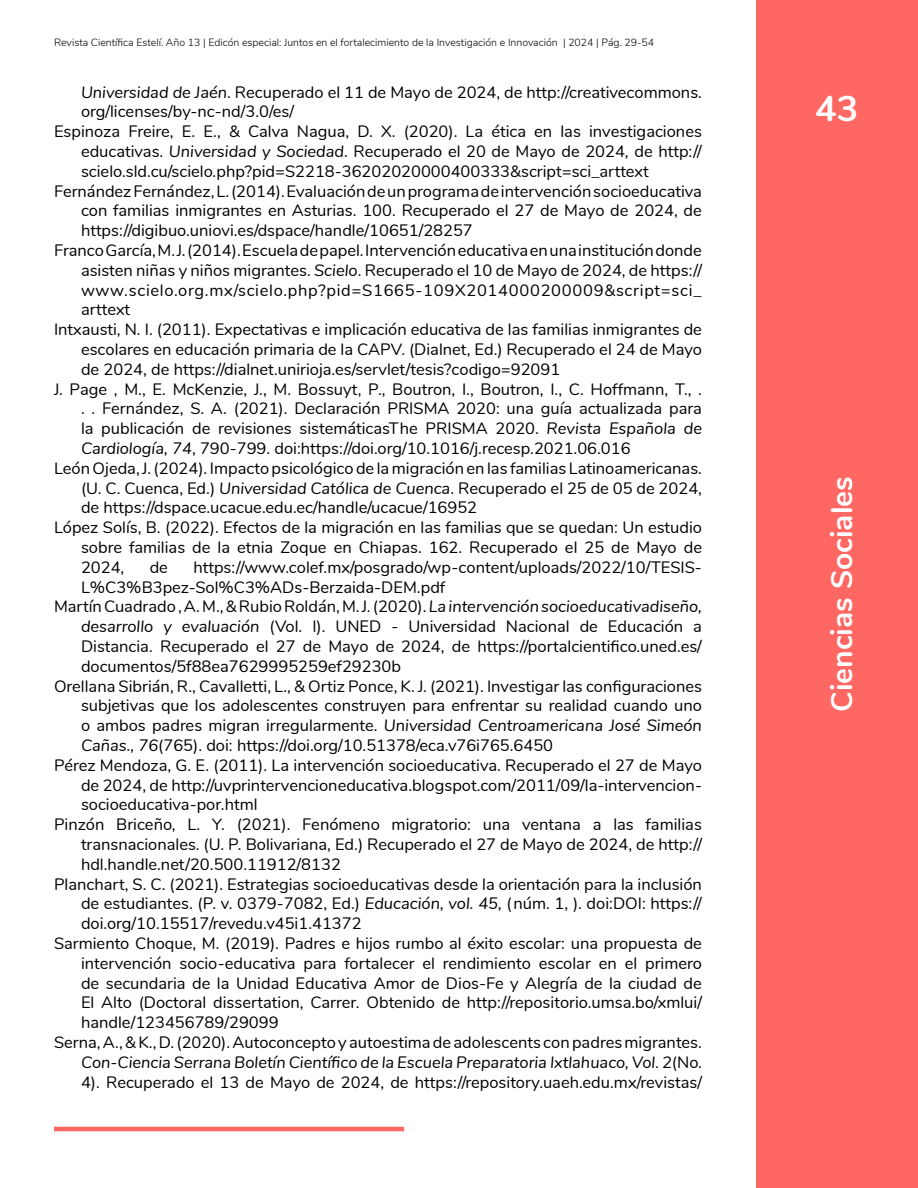
<style>
.page{position:relative;width:918px;height:1188px;background:#fff}
.page>*{position:absolute;margin:0;border:0;box-sizing:border-box;transform-origin:0 0}
.t1{font:700 36px "Nunito";color:#fff}
.t2{font:700 30px "Nunito";color:#fff}
.t3{font:16.5px "Nunito";color:#000}
.t4{font:italic 16.5px "Nunito";color:#000}
.t5{font:16.5px "Nunito";letter-spacing:.045em;color:#000}
.t6{font:300 10.5px "Nunito";color:#000}
.s1{font-style:italic}
.s2{font-style:normal}
</style>
<div class="page">
<div style="left:756px;top:0;width:162px;height:1188px;background:#ff6762"></div>
<hr style="left:54px;top:1127px;width:350px;height:4px;background:#ff6762">
<p class="t6" style="left:54px;top:34px;width:602px">Revista Científica Estelí. Año 13 | Edicón especial: Juntos en el fortalecimiento de la Investigación e Innovación | 2024 | Pág. 29-54</p>
<p class="t3" style="left:81px;top:80px;width:622px"><span class="s1">Universidad de Jaén</span>. Recuperado el 11 de Mayo de 2024, de http://creativecommons.</p>
<p class="t3" style="left:81px;top:100px;width:215px">org/licenses/by-nc-nd/3.0/es/</p>
<p class="t3" style="left:54px;top:119px;width:649px">Espinoza Freire, E. E., &amp; Calva Nagua, D. X. (2020). La ética en las investigaciones</p>
<p class="t3" style="left:81px;top:139px;width:622px">educativas. <span class="s1">Universidad y Sociedad</span>. Recuperado el 20 de Mayo de 2024, de http://</p>
<p class="t3" style="left:81px;top:159px;width:569px">scielo.sld.cu/scielo.php?pid=S2218-36202020000400333&amp;script=sci_arttext</p>
<p class="t3" style="left:54px;top:179px;width:649px">Fernández Fernández, L. (2014). Evaluación de un programa de intervención socioeducativa</p>
<p class="t3" style="left:81px;top:199px;width:622px">con familias inmigrantes en Asturias. 100. Recuperado el 27 de Mayo de 2024, de</p>
<p class="t3" style="left:81px;top:218px;width:393px">https://digibuo.uniovi.es/dspace/handle/10651/28257</p>
<p class="t3" style="left:54px;top:238px;width:649px">Franco García, M. J. (2014). Escuela de papel. Intervención educativa en una institución donde</p>
<p class="t3" style="left:81px;top:258px;width:623px">asisten niñas y niños migrantes. <span class="s1">Scielo</span>. Recuperado el 10 de Mayo de 2024, de https://</p>
<p class="t5" style="left:81px;top:278px;width:622px">www.scielo.org.mx/scielo.php?pid=S1665-109X2014000200009&amp;script=sci_</p>
<p class="t3" style="left:81px;top:298px;width:51px">arttext</p>
<p class="t3" style="left:54px;top:317px;width:650px">Intxausti, N. I. (2011). Expectativas e implicación educativa de las familias inmigrantes de</p>
<p class="t3" style="left:81px;top:337px;width:623px">escolares en educación primaria de la CAPV. (Dialnet, Ed.) Recuperado el 24 de Mayo</p>
<p class="t3" style="left:81px;top:357px;width:481px">de 2024, de https://dialnet.unirioja.es/servlet/tesis?codigo=92091</p>
<p class="t3" style="left:54px;top:377px;width:650px">J. Page , M., E. McKenzie, J., M. Bossuyt, P., Boutron, I., Boutron, I., C. Hoffmann, T., .</p>
<p class="t3" style="left:81px;top:397px;width:623px">. . Fernández, S. A. (2021). Declaración PRISMA 2020: una guía actualizada para</p>
<p class="t3" style="left:81px;top:416px;width:623px">la publicación de revisiones sistemáticasThe PRISMA 2020. <span class="s1">Revista Española de</span></p>
<p class="t3" style="left:81px;top:436px;width:551px"><span class="s1">Cardiología, 74</span>, 790-799. doi:https://doi.org/10.1016/j.recesp.2021.06.016</p>
<p class="t3" style="left:54px;top:456px;width:649px">León Ojeda, J. (2024). Impacto psicológico de la migración en las familias Latinoamericanas.</p>
<p class="t3" style="left:81px;top:476px;width:623px">(U. C. Cuenca, Ed.) <span class="s1">Universidad Católica de Cuenca</span>. Recuperado el 25 de 05 de 2024,</p>
<p class="t3" style="left:81px;top:496px;width:398px">de https://dspace.ucacue.edu.ec/handle/ucacue/16952</p>
<p class="t3" style="left:54px;top:515px;width:650px">López Solís, B. (2022). Efectos de la migración en las familias que se quedan: Un estudio</p>
<p class="t3" style="left:81px;top:535px;width:623px">sobre familias de la etnia Zoque en Chiapas. 162. Recuperado el 25 de Mayo de</p>
<p class="t3" style="left:81px;top:555px;width:45px">2024,</p>
<p class="t3" style="left:150px;top:555px;width:20px">de</p>
<p class="t3" style="left:193px;top:555px;width:510px">https://www.colef.mx/posgrado/wp-content/uploads/2022/10/TESIS-</p>
<p class="t3" style="left:81px;top:575px;width:366px">L%C3%B3pez-Sol%C3%ADs-Berzaida-DEM.pdf</p>
<p class="t3" style="left:54px;top:595px;width:649px">Martín Cuadrado , A. M., &amp; Rubio Roldán, M. J. (2020). <span class="s1">La intervención socioeducativadiseño,</span></p>
<p class="t3" style="left:81px;top:614px;width:623px"><span class="s1">desarrollo y evaluación</span> (Vol. I). UNED - Universidad Nacional de Educación a</p>
<p class="t3" style="left:81px;top:634px;width:623px">Distancia. Recuperado el 27 de Mayo de 2024, de https://portalcientifico.uned.es/</p>
<p class="t3" style="left:81px;top:654px;width:322px">documentos/5f88ea7629995259ef29230b</p>
<p class="t3" style="left:54px;top:674px;width:650px">Orellana Sibrián, R., Cavalletti, L., &amp; Ortiz Ponce, K. J. (2021). Investigar las configuraciones</p>
<p class="t3" style="left:81px;top:694px;width:623px">subjetivas que los adolescentes construyen para enfrentar su realidad cuando uno</p>
<p class="t4" style="left:81px;top:713px;width:622px"><span class="s2">o ambos padres migran irregularmente.</span> Universidad Centroamericana José Simeón</p>
<p class="t3" style="left:81px;top:733px;width:474px"><span class="s1">Cañas., 76</span>(765). doi: https://doi.org/10.51378/eca.v76i765.6450</p>
<p class="t3" style="left:54px;top:753px;width:649px">Pérez Mendoza, G. E. (2011). La intervención socioeducativa. Recuperado el 27 de Mayo</p>
<p class="t3" style="left:81px;top:773px;width:623px">de 2024, de http://uvprintervencioneducativa.blogspot.com/2011/09/la-intervencion-</p>
<p class="t3" style="left:81px;top:793px;width:178px">socioeducativa-por.html</p>
<p class="t3" style="left:54px;top:812px;width:649px">Pinzón Briceño, L. Y. (2021). Fenómeno migratorio: una ventana a las familias</p>
<p class="t3" style="left:81px;top:832px;width:623px">transnacionales. (U. P. Bolivariana, Ed.) Recuperado el 27 de Mayo de 2024, de http://</p>
<p class="t3" style="left:81px;top:852px;width:261px">hdl.handle.net/20.500.11912/8132</p>
<p class="t3" style="left:54px;top:872px;width:650px">Planchart, S. C. (2021). Estrategias socioeducativas desde la orientación para la inclusión</p>
<p class="t3" style="left:81px;top:892px;width:622px">de estudiantes. (P. v. 0379-7082, Ed.) <span class="s1">Educación, vol. 45,</span> (núm. 1, ). doi:DOI: https://</p>
<p class="t3" style="left:81px;top:911px;width:282px">doi.org/10.15517/revedu.v45i1.41372</p>
<p class="t3" style="left:54px;top:931px;width:650px">Sarmiento Choque, M. (2019). Padres e hijos rumbo al éxito escolar: una propuesta de</p>
<p class="t3" style="left:81px;top:951px;width:623px">intervención socio-educativa para fortalecer el rendimiento escolar en el primero</p>
<p class="t3" style="left:81px;top:971px;width:622px">de secundaria de la Unidad Educativa Amor de Dios-Fe y Alegría de la ciudad de</p>
<p class="t3" style="left:81px;top:991px;width:623px">El Alto (Doctoral dissertation, Carrer. Obtenido de http://repositorio.umsa.bo/xmlui/</p>
<p class="t3" style="left:81px;top:1010px;width:199px">handle/123456789/29099</p>
<p class="t3" style="left:54px;top:1030px;width:649px">Serna, A., &amp; K., D. (2020). Autoconcepto y autoestima de adolescents con padres migrantes.</p>
<p class="t4" style="left:81px;top:1050px;width:623px">Con-Ciencia Serrana Boletín Científico de la Escuela Preparatoria Ixtlahuaco, Vol. 2<span class="s2">(No.</span></p>
<p class="t3" style="left:81px;top:1070px;width:623px">4). Recuperado el 13 de Mayo de 2024, de https://repository.uaeh.edu.mx/revistas/</p>
<h1 class="t1" style="left:815px;top:82px;width:45px">43</h1>
<h2 class="t2" style="left:820px;top:712px;width:237px;rotate:-90deg">Ciencias Sociales</h2>
</div>
